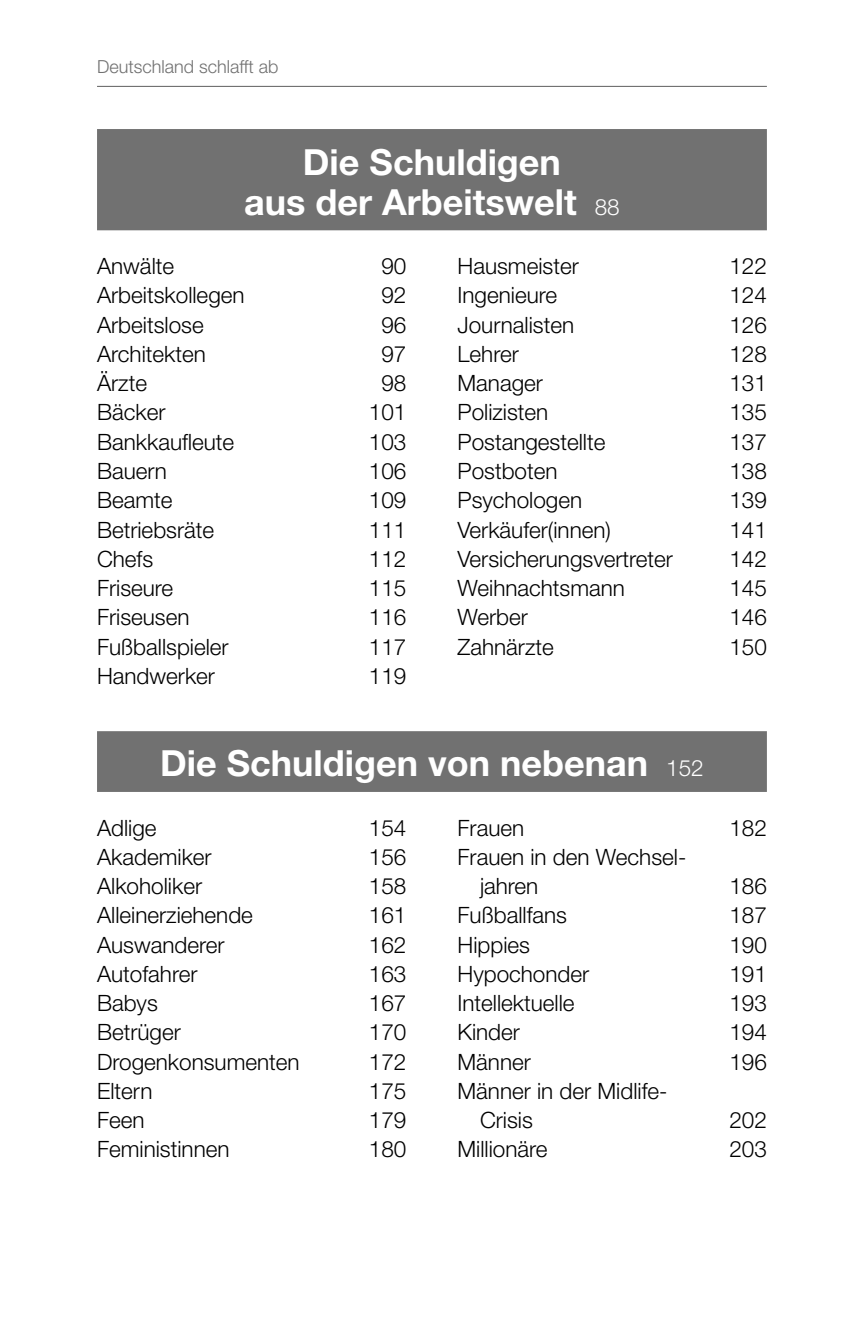
<style>
.page{position:relative;width:862px;height:1339px;background:#fff}
.page>*{position:absolute;margin:0;border:0;box-sizing:border-box;transform-origin:0 0}
.t1{font:700 36px/40.5px "Helvetica Neue";color:#fff;text-align:center}
.t2{font:300 22.5px/29.2px "Helvetica Neue";color:#000}
.t3{font:300 18px "Helvetica Neue";color:#717171}
.s1{font-weight:300;font-size:22.5px}
</style>
<div class="page">
<hr style="left:97px;top:86px;width:670px;height:1px;background:#717171">
<div style="left:97px;top:129px;width:670px;height:101px;background:#717171"></div>
<div style="left:97px;top:731px;width:670px;height:61px;background:#717171"></div>
<p class="t3" style="left:97px;top:60px;width:183px">Deutschland schlafft ab</p>
<h1 class="t1" style="left:244px;top:145px;width:377px">Die Schuldigen<br>aus der Arbeitswelt <span class="s1">88</span></h1>
<p class="t2" style="left:97px;top:254px;width:79px">Anwälte</p>
<p class="t2" style="left:381px;top:254px;width:27px">90</p>
<p class="t2" style="left:97px;top:283px;width:149px">Arbeitskollegen</p>
<p class="t2" style="left:381px;top:283px;width:27px">92</p>
<p class="t2" style="left:97px;top:312px;width:108px">Arbeitslose</p>
<p class="t2" style="left:381px;top:312px;width:27px">96</p>
<p class="t2" style="left:97px;top:341px;width:110px">Architekten</p>
<p class="t2" style="left:381px;top:341px;width:27px">97</p>
<p class="t2" style="left:97px;top:371px;width:52px">Ärzte</p>
<p class="t2" style="left:381px;top:371px;width:27px">98</p>
<p class="t2" style="left:97px;top:400px;width:70px">Bäcker</p>
<p class="t2" style="left:369px;top:400px;width:39px">101</p>
<p class="t2" style="left:97px;top:429px;width:139px">Bankkaufleute</p>
<p class="t2" style="left:369px;top:429px;width:39px">103</p>
<p class="t2" style="left:97px;top:458px;width:72px">Bauern</p>
<p class="t2" style="left:369px;top:458px;width:39px">106</p>
<p class="t2" style="left:97px;top:488px;width:77px">Beamte</p>
<p class="t2" style="left:369px;top:488px;width:39px">109</p>
<p class="t2" style="left:97px;top:517px;width:119px">Betriebsräte</p>
<p class="t2" style="left:369px;top:517px;width:39px">111</p>
<p class="t2" style="left:97px;top:546px;width:58px">Chefs</p>
<p class="t2" style="left:369px;top:546px;width:39px">112</p>
<p class="t2" style="left:97px;top:575px;width:78px">Friseure</p>
<p class="t2" style="left:369px;top:575px;width:39px">115</p>
<p class="t2" style="left:97px;top:605px;width:94px">Friseusen</p>
<p class="t2" style="left:369px;top:605px;width:39px">116</p>
<p class="t2" style="left:97px;top:634px;width:133px">Fußballspieler</p>
<p class="t2" style="left:369px;top:634px;width:39px">117</p>
<p class="t2" style="left:97px;top:663px;width:119px">Handwerker</p>
<p class="t2" style="left:369px;top:663px;width:39px">119</p>
<p class="t2" style="left:457px;top:254px;width:123px">Hausmeister</p>
<p class="t2" style="left:729px;top:254px;width:39px">122</p>
<p class="t2" style="left:457px;top:283px;width:101px">Ingenieure</p>
<p class="t2" style="left:729px;top:283px;width:39px">124</p>
<p class="t2" style="left:457px;top:312px;width:118px">Journalisten</p>
<p class="t2" style="left:729px;top:312px;width:39px">126</p>
<p class="t2" style="left:457px;top:341px;width:63px">Lehrer</p>
<p class="t2" style="left:729px;top:341px;width:39px">128</p>
<p class="t2" style="left:457px;top:371px;width:87px">Manager</p>
<p class="t2" style="left:729px;top:371px;width:39px">131</p>
<p class="t2" style="left:457px;top:400px;width:92px">Polizisten</p>
<p class="t2" style="left:729px;top:400px;width:39px">135</p>
<p class="t2" style="left:457px;top:429px;width:149px">Postangestellte</p>
<p class="t2" style="left:729px;top:429px;width:39px">137</p>
<p class="t2" style="left:457px;top:458px;width:102px">Postboten</p>
<p class="t2" style="left:729px;top:458px;width:39px">138</p>
<p class="t2" style="left:457px;top:488px;width:126px">Psychologen</p>
<p class="t2" style="left:729px;top:488px;width:39px">139</p>
<p class="t2" style="left:457px;top:517px;width:155px">Verkäufer(innen)</p>
<p class="t2" style="left:729px;top:517px;width:39px">141</p>
<p class="t2" style="left:457px;top:546px;width:217px">Versicherungsvertreter</p>
<p class="t2" style="left:729px;top:546px;width:39px">142</p>
<p class="t2" style="left:457px;top:575px;width:169px">Weihnachtsmann</p>
<p class="t2" style="left:729px;top:575px;width:39px">145</p>
<p class="t2" style="left:457px;top:605px;width:72px">Werber</p>
<p class="t2" style="left:729px;top:605px;width:39px">146</p>
<p class="t2" style="left:457px;top:634px;width:98px">Zahnärzte</p>
<p class="t2" style="left:729px;top:634px;width:39px">150</p>
<h1 class="t1" style="left:160px;top:746px;width:545px">Die Schuldigen von nebenan <span class="s1">152</span></h1>
<p class="t2" style="left:97px;top:815px;width:61px">Adlige</p>
<p class="t2" style="left:369px;top:815px;width:39px">154</p>
<p class="t2" style="left:97px;top:844px;width:116px">Akademiker</p>
<p class="t2" style="left:369px;top:844px;width:39px">156</p>
<p class="t2" style="left:97px;top:873px;width:107px">Alkoholiker</p>
<p class="t2" style="left:369px;top:873px;width:39px">158</p>
<p class="t2" style="left:97px;top:903px;width:157px">Alleinerziehende</p>
<p class="t2" style="left:369px;top:903px;width:39px">161</p>
<p class="t2" style="left:97px;top:932px;width:129px">Auswanderer</p>
<p class="t2" style="left:369px;top:932px;width:39px">162</p>
<p class="t2" style="left:97px;top:961px;width:102px">Autofahrer</p>
<p class="t2" style="left:369px;top:961px;width:39px">163</p>
<p class="t2" style="left:97px;top:990px;width:62px">Babys</p>
<p class="t2" style="left:369px;top:990px;width:39px">167</p>
<p class="t2" style="left:97px;top:1020px;width:85px">Betrüger</p>
<p class="t2" style="left:369px;top:1020px;width:39px">170</p>
<p class="t2" style="left:97px;top:1049px;width:204px">Drogenkonsumenten</p>
<p class="t2" style="left:369px;top:1049px;width:39px">172</p>
<p class="t2" style="left:97px;top:1078px;width:57px">Eltern</p>
<p class="t2" style="left:369px;top:1078px;width:39px">175</p>
<p class="t2" style="left:97px;top:1107px;width:49px">Feen</p>
<p class="t2" style="left:369px;top:1107px;width:39px">179</p>
<p class="t2" style="left:97px;top:1137px;width:134px">Feministinnen</p>
<p class="t2" style="left:369px;top:1137px;width:39px">180</p>
<p class="t2" style="left:457px;top:815px;width:68px">Frauen</p>
<p class="t2" style="left:729px;top:815px;width:39px">182</p>
<p class="t2" style="left:480px;top:844px;width:208px;text-indent:-22px">Frauen in den Wechsel&shy;jahren</p>
<p class="t2" style="left:729px;top:873px;width:39px">186</p>
<p class="t2" style="left:457px;top:903px;width:111px">Fußballfans</p>
<p class="t2" style="left:729px;top:903px;width:39px">187</p>
<p class="t2" style="left:457px;top:932px;width:74px">Hippies</p>
<p class="t2" style="left:729px;top:932px;width:39px">190</p>
<p class="t2" style="left:457px;top:961px;width:133px">Hypochonder</p>
<p class="t2" style="left:729px;top:961px;width:39px">191</p>
<p class="t2" style="left:457px;top:990px;width:119px">Intellektuelle</p>
<p class="t2" style="left:729px;top:990px;width:39px">193</p>
<p class="t2" style="left:457px;top:1020px;width:64px">Kinder</p>
<p class="t2" style="left:729px;top:1020px;width:39px">194</p>
<p class="t2" style="left:457px;top:1049px;width:75px">Männer</p>
<p class="t2" style="left:729px;top:1049px;width:39px">196</p>
<p class="t2" style="left:480px;top:1078px;width:189px;text-indent:-22px">Männer in der Midlife-<br>Crisis</p>
<p class="t2" style="left:729px;top:1107px;width:39px">202</p>
<p class="t2" style="left:457px;top:1137px;width:92px">Millionäre</p>
<p class="t2" style="left:729px;top:1137px;width:39px">203</p>
</div>
